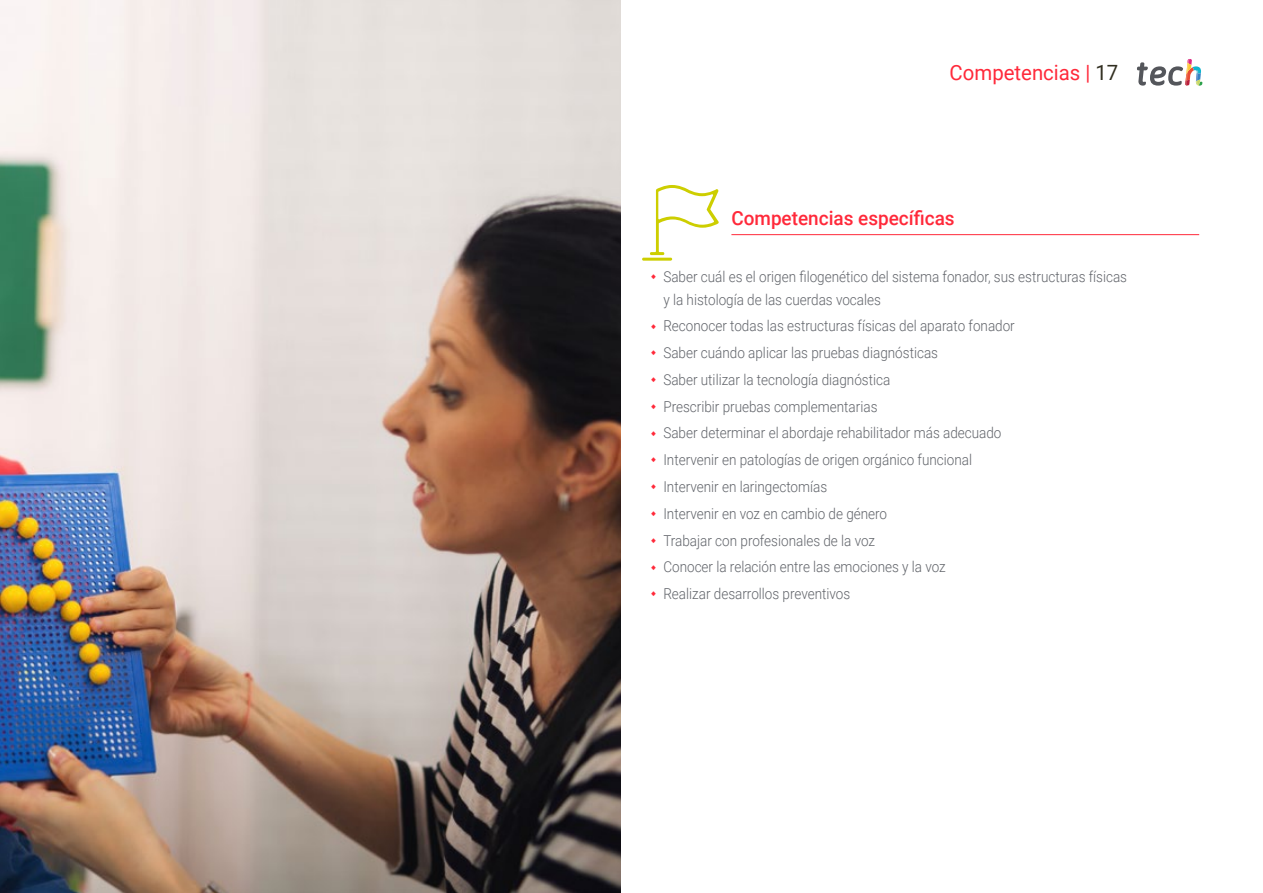
<style>
.page{position:relative;width:1263px;height:893px;background:#fff}
.page>*{position:absolute;margin:0;border:0;box-sizing:border-box;transform-origin:0 0}
.t1{font:21px "Roboto";color:#ff293a}
.t2{font:500 19.5px "Roboto";color:#ff293a}
.t3{font:300 15px/26.7px "Roboto";color:#61646a;scale:.9 1}
.s1{color:#312e20}
</style>
<div class="page">
<img style="left:0;top:0;width:621px;height:893px">
<hr style="left:731px;top:234px;width:468px;height:1px;background:#ff293a">
<hr style="left:642px;top:258px;width:30px;height:3px;background:#cdce00">
<svg style="left:650px;top:185px;width:69px;height:70px"></svg>
<svg style="left:1137px;top:59px;width:65px;height:27px"></svg>
<h1 class="t1" style="left:950px;top:57px;width:170px">Competencias | <span class="s1">17</span></h1>
<h2 class="t2" style="left:731px;top:205px;width:225px">Competencias específicas</h2>
<p class="t3" style="left:663px;top:265px;width:517px;line-height:22.5px">Saber cuál es el origen filogenético del sistema fonador, sus estructuras físicas y la histología de las cuerdas vocales</p>
<p class="t3" style="left:663px;top:312px;width:392px">Reconocer todas las estructuras físicas del aparato fonador Saber cuándo aplicar las pruebas diagnósticas<br>Saber utilizar la tecnología diagnóstica<br>Prescribir pruebas complementarias<br>Saber determinar el abordaje rehabilitador más adecuado Intervenir en patologías de origen orgánico funcional Intervenir en laringectomías<br>Intervenir en voz en cambio de género<br>Trabajar con profesionales de la voz<br>Conocer la relación entre las emociones y la voz<br>Realizar desarrollos preventivos</p>
</div>
